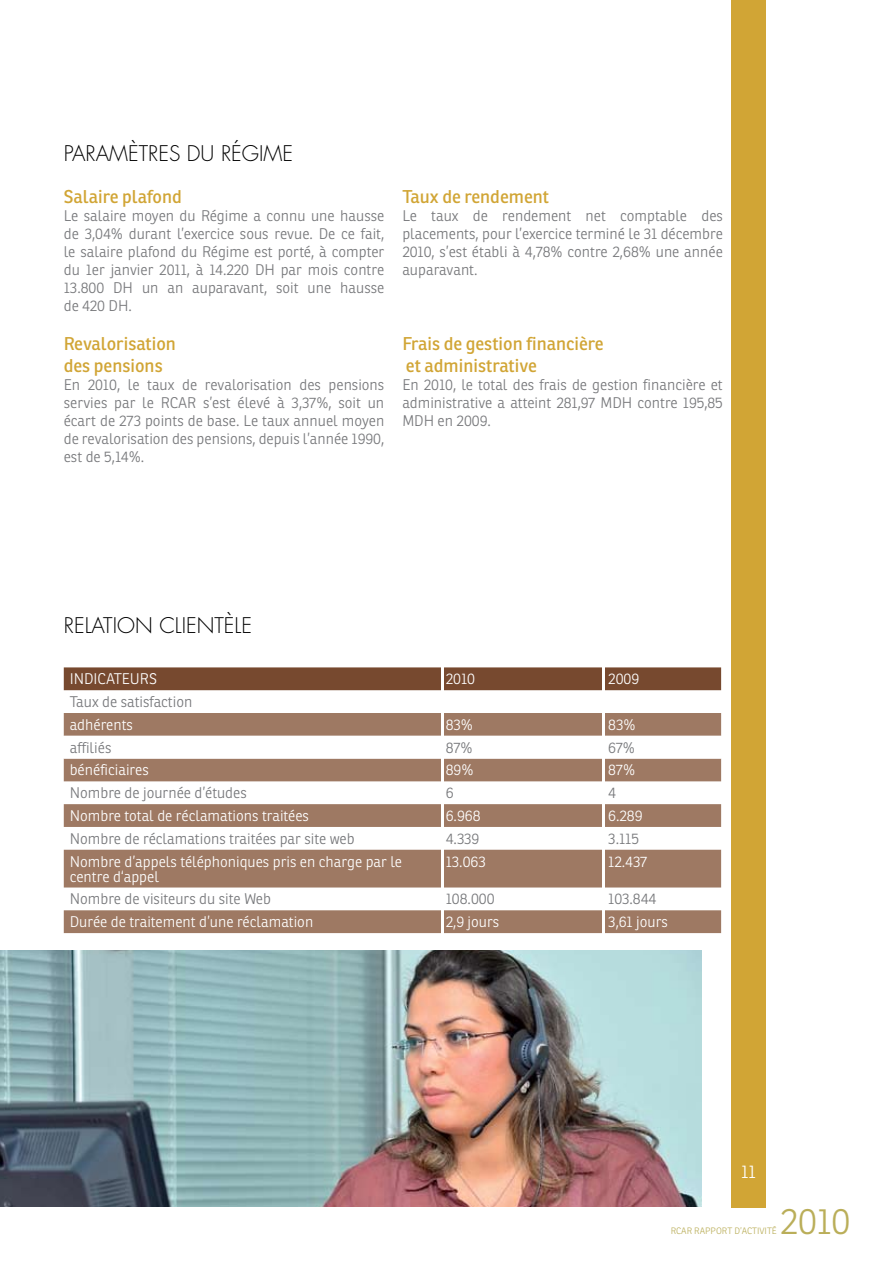
<style>
.page{position:relative;width:893px;height:1263px;background:#fff}
.page>*{position:absolute;margin:0;border:0;box-sizing:border-box;transform-origin:0 0}
.t1{font:300 36px "Ronnia";color:#baae59}
.t2{font:300 21px "Futura";color:#000}
.t3{font:18px/21.6px "Ronnia";color:#d1a535}
.t4{font:300 18px "Ronnia";color:#fff}
.t5{font:300 15px/18px "Ronnia";color:#77787b;text-align:justify}
.t6{font:300 15px/15px "Ronnia";color:#fff}
.t7{font:300 9px "Ronnia";color:#baae59}
</style>
<div class="page">
<div style="left:731px;top:0;width:34px;height:1208px;background:#d1a535"></div>
<div style="left:64px;top:667px;width:657px;height:23px;background:#77492f"></div>
<svg style="left:64px;top:713px;width:657px;height:220px;fill:#9e7963"></svg>
<svg style="left:64px;top:736px;width:657px;height:22px"></svg>
<hr style="left:441px;top:658px;width:3px;height:294px;background:#fff">
<hr style="left:602px;top:658px;width:3px;height:294px;background:#fff">
<img style="left:0;top:950px;width:702px;height:256px">
<h2 class="t2" style="left:64px;top:140px;width:231px">PARAMÈTRES DU RÉGIME</h2>
<p class="t3" style="left:64px;top:185px;width:120px">Salaire plafond</p>
<p class="t5" style="left:64px;top:206px;width:322px">Le salaire moyen du Régime a connu une hausse de 3,04% durant l’exercice sous revue. De ce fait, le salaire plafond du Régime est porté, à compter du 1er janvier 2011, à 14.220 DH par mois contre 13.800 DH un an auparavant, soit une hausse de 420 DH.</p>
<p class="t3" style="left:64px;top:333px;width:114px">Revalorisation des pensions</p>
<p class="t5" style="left:64px;top:375px;width:322px">En 2010, le taux de revalorisation des pensions servies par le RCAR s’est élevé à 3,37%, soit un écart de 273 points de base. Le taux annuel moyen de revalorisation des pensions, depuis l’année 1990, est de 5,14%.</p>
<p class="t3" style="left:402px;top:185px;width:148px">Taux de rendement</p>
<p class="t5" style="left:402px;top:206px;width:322px">Le taux de rendement net comptable des placements, pour l’exercice terminé le 31 décembre 2010, s’est établi à 4,78% contre 2,68% une année auparavant.</p>
<p class="t3" style="left:402px;top:333px;width:203px">Frais de gestion financière et administrative</p>
<p class="t5" style="left:402px;top:375px;width:322px">En 2010, le total des frais de gestion financière et administrative a atteint 281,97 MDH contre 195,85<br>MDH en 2009.</p>
<h2 class="t2" style="left:64px;top:612px;width:190px">RELATION CLIENTÈLE</h2>
<p class="t6" style="left:70px;top:671px;width:89px">INDICATEURS</p>
<p class="t6" style="left:446px;top:671px;width:31px">2010</p>
<p class="t6" style="left:608px;top:671px;width:32px">2009</p>
<p class="t5" style="left:70px;top:693px;width:124px">Taux de satisfaction</p>
<p class="t6" style="left:70px;top:717px;width:65px">adhérents</p>
<p class="t6" style="left:446px;top:717px;width:29px">83%</p>
<p class="t6" style="left:608px;top:717px;width:29px">83%</p>
<p class="t5" style="left:70px;top:738px;width:43px">affiliés</p>
<p class="t5" style="left:446px;top:738px;width:28px">87%</p>
<p class="t5" style="left:608px;top:738px;width:28px">67%</p>
<p class="t6" style="left:70px;top:762px;width:81px">bénéficiaires</p>
<p class="t6" style="left:446px;top:762px;width:29px">89%</p>
<p class="t6" style="left:608px;top:762px;width:28px">87%</p>
<p class="t5" style="left:70px;top:784px;width:178px">Nombre de journée d’études</p>
<p class="t5" style="left:446px;top:784px;width:9px">6</p>
<p class="t5" style="left:608px;top:784px;width:9px">4</p>
<p class="t6" style="left:70px;top:808px;width:241px">Nombre total de réclamations traitées</p>
<p class="t6" style="left:446px;top:808px;width:36px">6.968</p>
<p class="t6" style="left:608px;top:808px;width:36px">6.289</p>
<p class="t5" style="left:70px;top:829px;width:286px">Nombre de réclamations traitées par site web</p>
<p class="t5" style="left:446px;top:829px;width:35px">4.339</p>
<p class="t5" style="left:608px;top:829px;width:32px">3.115</p>
<p class="t6" style="left:70px;top:854px;width:334px">Nombre d’appels téléphoniques pris en charge par le centre d‘appel</p>
<p class="t6" style="left:446px;top:854px;width:42px">13.063</p>
<p class="t6" style="left:608px;top:854px;width:41px">12.437</p>
<p class="t5" style="left:70px;top:890px;width:203px">Nombre de visiteurs du site Web</p>
<p class="t5" style="left:446px;top:890px;width:50px">108.000</p>
<p class="t5" style="left:608px;top:890px;width:50px">103.844</p>
<p class="t6" style="left:70px;top:914px;width:245px">Durée de traitement d’une réclamation</p>
<p class="t6" style="left:446px;top:914px;width:55px">2,9 jours</p>
<p class="t6" style="left:608px;top:914px;width:61px">3,61 jours</p>
<p class="t4" style="left:741px;top:1161px;width:16px">11</p>
<h1 class="t1" style="left:780px;top:1199px;width:72px">2010</h1>
<p class="t7" style="left:671px;top:1225px;width:107px">RCAR RAPPORT D’ACTIVITÉ</p>
</div>
